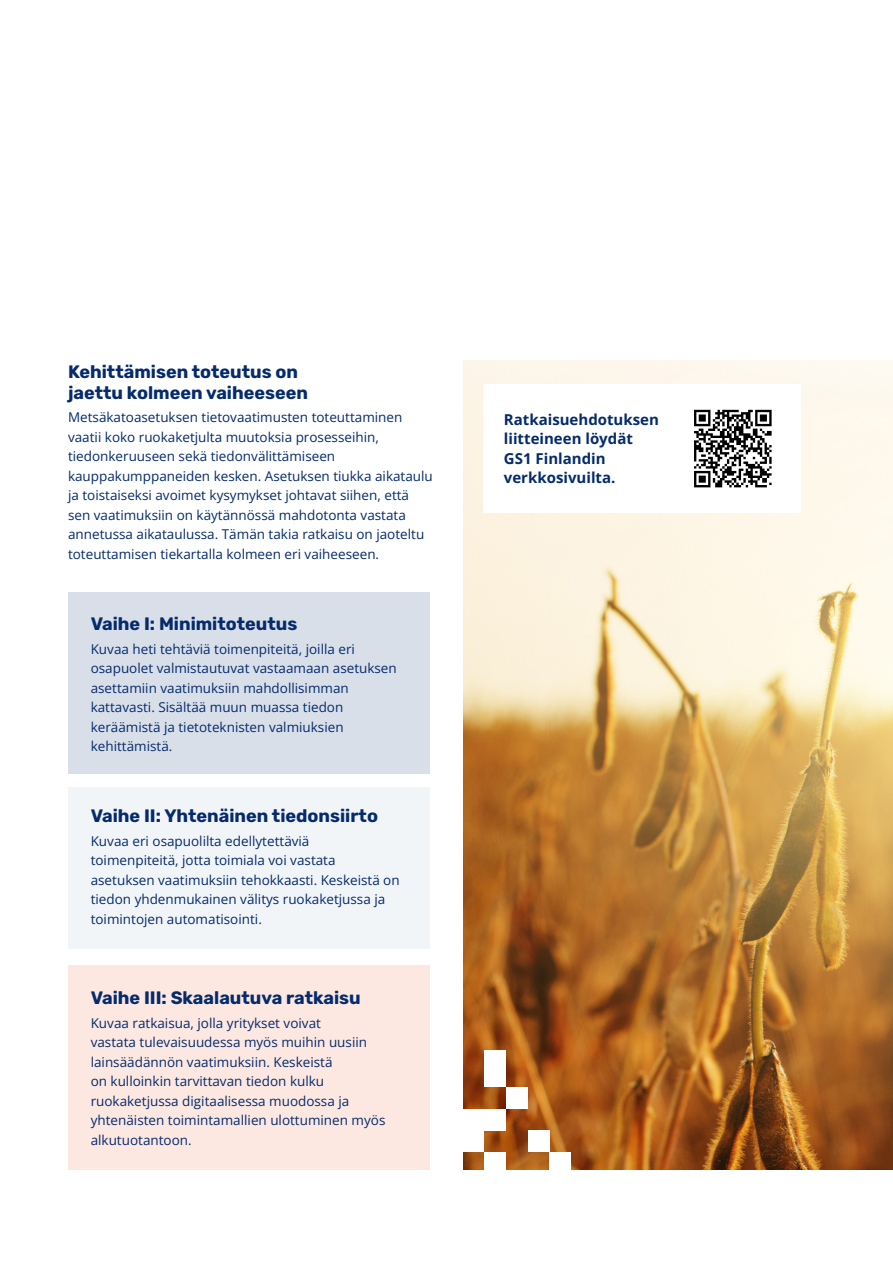
<style>
.page{position:relative;width:893px;height:1263px;background:#fff}
.page>*{position:absolute;margin:0;border:0;box-sizing:border-box;transform-origin:0 0}
.Väliotsikko_1{font:700 18px/21px "Rubik";color:#052b6c}
.Leipis{font:700 15px/19.5px "Open Sans";color:#052b6c}
.Leipis-2{font:13.5px/19.5px "Open Sans";color:#052b6c}
</style>
<div class="page">
<div style="left:68px;top:592px;width:361px;height:182px;background:#d9dfe9"></div>
<div style="left:68px;top:787px;width:361px;height:162px;background:#f2f5f8"></div>
<div style="left:68px;top:965px;width:361px;height:205px;background:#fde8e1"></div>
<img style="left:463px;top:361px;width:430px;height:808px">
<div style="left:483px;top:384px;width:318px;height:129px;background:#fff"></div>
<svg style="left:694px;top:410px;width:78px;height:77px"></svg>
<div style="left:462px;top:1130px;width:22px;height:22px;background:#fff"></div>
<div style="left:528px;top:1130px;width:21px;height:22px;background:#fff"></div>
<div style="left:484px;top:1109px;width:22px;height:21px;background:#fff"></div>
<div style="left:506px;top:1087px;width:22px;height:21px;background:#fff"></div>
<div style="left:484px;top:1152px;width:22px;height:22px;background:#fff"></div>
<div style="left:462px;top:1109px;width:22px;height:21px;background:#fff"></div>
<div style="left:484px;top:1050px;width:22px;height:37px;background:#fff"></div>
<div style="left:549px;top:1152px;width:22px;height:22px;background:#fff"></div>
<p class="Väliotsikko_1" style="left:68px;top:361px;width:242px">Kehittämisen toteutus on jaettu kolmeen vaiheeseen</p>
<p class="Leipis-2" style="left:68px;top:407px;width:366px">Metsäkatoasetuksen tietovaatimusten toteuttaminen vaatii koko ruokaketjulta muutoksia prosesseihin, tiedonkeruuseen sekä tiedonvälittämiseen kauppakumppaneiden kesken. Asetuksen tiukka aikataulu ja toistaiseksi avoimet kysymykset johtavat siihen, että sen vaatimuksiin on käytännössä mahdotonta vastata annetussa aikataulussa. Tämän takia ratkaisu on jaoteltu toteuttamisen tiekartalla kolmeen eri vaiheeseen.</p>
<p class="Leipis" style="left:504px;top:409px;width:157px">Ratkaisuehdotuksen liitteineen löydät<br>GS1 Finlandin verkkosivuilta.</p>
<p class="Väliotsikko_1" style="left:91px;top:613px;width:208px">Vaihe I: Minimitoteutus</p>
<p class="Leipis-2" style="left:91px;top:639px;width:308px">Kuvaa heti tehtäviä toimenpiteitä, joilla eri osapuolet valmistautuvat vastaamaan asetuksen asettamiin vaatimuksiin mahdollisimman kattavasti. Sisältää muun muassa tiedon keräämistä ja tietoteknisten valmiuksien kehittämistä.</p>
<p class="Väliotsikko_1" style="left:91px;top:805px;width:289px">Vaihe II: Yhtenäinen tiedonsiirto</p>
<p class="Leipis-2" style="left:91px;top:831px;width:310px">Kuvaa eri osapuolilta edellytettäviä toimenpiteitä, jotta toimiala voi vastata asetuksen vaatimuksiin tehokkaasti. Keskeistä on tiedon yhdenmukainen välitys ruokaketjussa ja toimintojen automatisointi.</p>
<p class="Väliotsikko_1" style="left:91px;top:987px;width:272px">Vaihe III: Skaalautuva ratkaisu</p>
<p class="Leipis-2" style="left:91px;top:1013px;width:296px">Kuvaa ratkaisua, jolla yritykset voivat<br>vastata tulevaisuudessa myös muihin uusiin lainsäädännön vaatimuksiin. Keskeistä<br>on kulloinkin tarvittavan tiedon kulku ruokaketjussa digitaalisessa muodossa ja yhtenäisten toimintamallien ulottuminen myös alkutuotantoon.</p>
</div>
